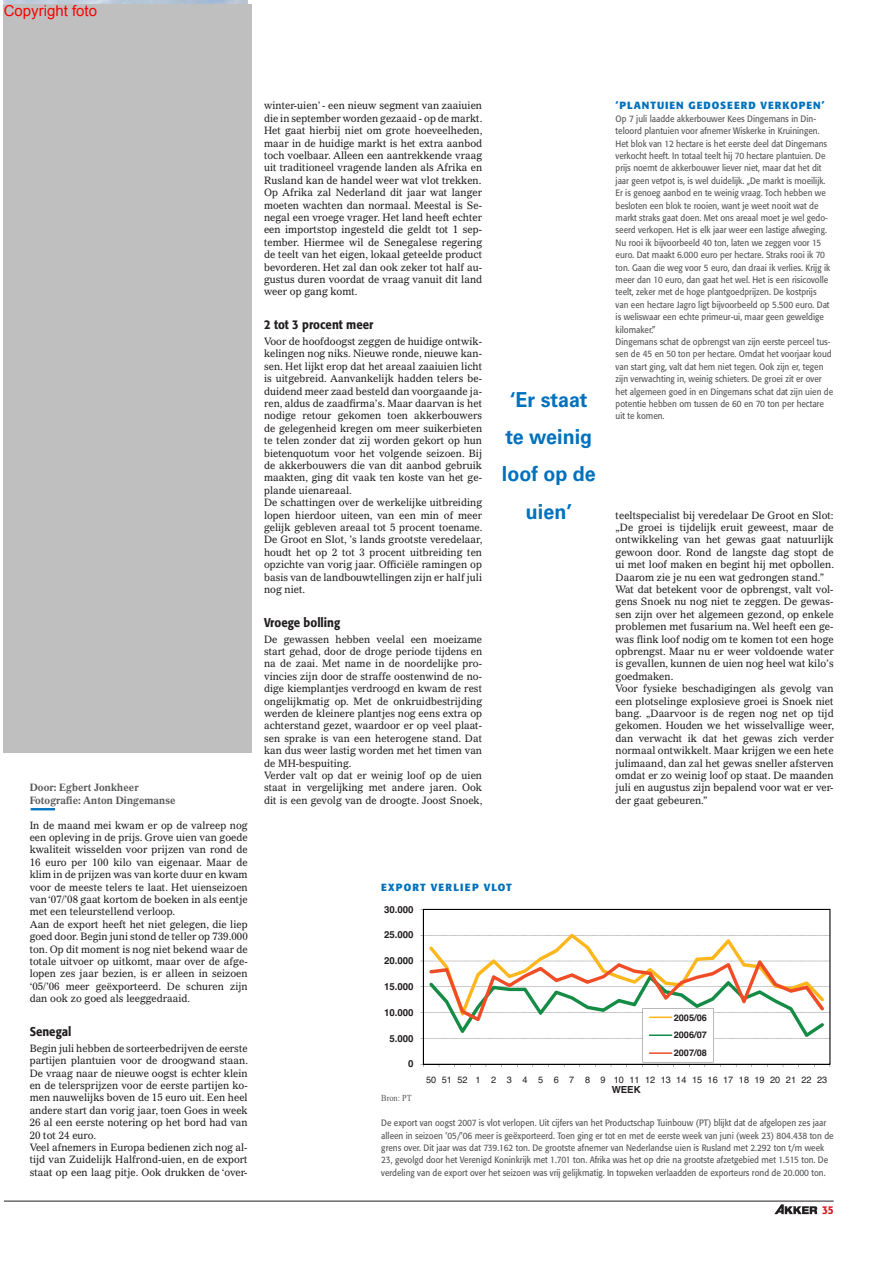
<style>
.page{position:relative;width:893px;height:1263px;background:#fff}
.page>*{position:absolute;margin:0;border:0;box-sizing:border-box;transform-origin:0 0}
.t1{font:700 20.7px/37.2px "Univers LT Std";color:#0071bc;text-align:center;scale:.95 1}
.t2{font:15px "Arial";color:#f00}
.t3{font:500 12.6px "Formata";color:#231f20;scale:.9 1}
.t4{font:500 11.25px "Formata";color:#d71920;scale:.9 1}
.t5{font:10.35px/12.5px "Gazette LT Std";color:#231f20;scale:.95 1}
.t6{font:700 10.35px/12.5px "Gazette LT Std";color:#58595b;scale:.95 1}
.t7{font:700 10.35px "Formata";letter-spacing:.095em;color:#0071bc}
.t8{font:700 9.75px "Helvetica";letter-spacing:-.005em;color:#231f20}
.t9{font:9.15px/12.5px "Formata";color:#58595b;scale:.9 1}
.t10{font:9.15px "Helvetica";letter-spacing:-.005em;color:#231f20}
.t11{font:700 9.15px/17.9px "Helvetica";letter-spacing:-.005em;color:#231f20;text-align:justify}
.t12{font:9.15px "Times New Roman";color:#58595b;scale:.9 1}
</style>
<div class="page">
<hr style="left:31px;top:808px;width:24px;height:2px;background:#0071bc">
<hr style="left:4px;top:1201px;width:830px;height:1px;background:#231f20">
<svg style="left:774px;top:1204px;width:43px;height:10px"></svg>
<svg style="left:424px;top:909px;width:406px;height:155px"></svg>
<hr style="left:423px;top:909px;width:1px;height:155px;background:#000">
<hr style="left:423px;top:1064px;width:407px;height:1px;background:#000">
<svg style="left:420px;top:934px;width:404px;height:133px"></svg>
<hr style="left:649px;top:1034px;width:23px;height:2px;background:#148c45">
<hr style="left:649px;top:1052px;width:23px;height:2px;background:#f04d27">
<div style="left:4px;top:4px;width:248px;height:748px;background:#bfbfbf"></div>
<h2 class="t2" style="left:4px;top:1px;width:95px">Copyright foto</h2>
<p class="t6" style="left:30px;top:782px;width:155px">Door: Egbert Jonkheer<br>Fotografie: Anton Dingemanse</p>
<p class="t5" style="left:30px;top:820px;width:231px">In de maand mei kwam er op de valreep nog een opleving in de prijs. Grove uien van goede kwaliteit wisselden voor prijzen van rond de 16 euro per 100 kilo van eigenaar. Maar de klim in de prijzen was van korte duur en kwam voor de meeste telers te laat. Het uienseizoen van ‘07/’08 gaat kortom de boeken in als eentje met een teleurstellend verloop.<br>Aan de export heeft het niet gelegen, die liep goed door. Begin juni stond de teller op 739.000 ton. Op dit moment is nog niet bekend waar de totale uitvoer op uitkomt, maar over de afge&shy;lopen zes jaar bezien, is er alleen in seizoen ‘05/’06 meer geëxporteerd. De schuren zijn dan ook zo goed als leeggedraaid.</p>
<p class="t3" style="left:30px;top:1026px;width:48px">Senegal</p>
<p class="t5" style="left:30px;top:1043px;width:231px">Begin juli hebben de sorteerbedrijven de eerste partijen plantuien voor de droogwand staan.<br>De vraag naar de nieuwe oogst is echter klein en de telersprijzen voor de eerste partijen ko&shy;men nauwelijks boven de 15 euro uit. Een heel andere start dan vorig jaar, toen Goes in week 26 al een eerste notering op het bord had van 20 tot 24 euro.<br>Veel afnemers in Europa bedienen zich nog al&shy;tijd van Zuidelijk Halfrond-uien, en de export staat op een laag pitje. Ook drukken de ‘over-</p>
<p class="t5" style="left:264px;top:100px;width:231px;text-align:justify">winter-uien’ - een nieuw segment van zaaiuien die in september worden gezaaid - op de markt.<br>Het gaat hierbij niet om grote hoeveelheden, maar in de huidige markt is het extra aanbod toch voelbaar. Alleen een aantrekkende vraag uit traditioneel vragende landen als Afrika en Rusland kan de handel weer wat vlot trekken.<br>Op Afrika zal Nederland dit jaar wat langer moeten wachten dan normaal. Meestal is Se&shy;negal een vroege vrager. Het land heeft echter een importstop ingesteld die geldt tot 1 sep&shy;tember. Hiermee wil de Senegalese regering de teelt van het eigen, lokaal geteelde product bevorderen. Het zal dan ook zeker tot half au&shy;gustus duren voordat de vraag vanuit dit land weer op gang komt.</p>
<p class="t3" style="left:264px;top:319px;width:123px">2 tot 3 procent meer</p>
<p class="t5" style="left:264px;top:336px;width:231px">Voor de hoofdoogst zeggen de huidige ontwik&shy;kelingen nog niks. Nieuwe ronde, nieuwe kan&shy;sen. Het lijkt erop dat het areaal zaaiuien licht is uitgebreid. Aanvankelijk hadden telers be&shy;duidend meer zaad besteld dan voorgaande ja&shy;ren, aldus de zaadfirma’s. Maar daarvan is het nodige retour gekomen toen akkerbouwers de gelegenheid kregen om meer suikerbieten te telen zonder dat zij worden gekort op hun bietenquotum voor het volgende seizoen. Bij de akkerbouwers die van dit aanbod gebruik maakten, ging dit vaak ten koste van het ge&shy;plande uienareaal.<br>De schattingen over de werkelijke uitbreiding lopen hierdoor uiteen, van een min of meer gelijk gebleven areaal tot 5 procent toename.<br>De Groot en Slot, ’s lands grootste veredelaar, houdt het op 2 tot 3 procent uitbreiding ten opzichte van vorig jaar. Officiële ramingen op basis van de landbouwtellingen zijn er half juli nog niet.</p>
<p class="t3" style="left:264px;top:617px;width:86px">Vroege bolling</p>
<p class="t5" style="left:264px;top:634px;width:231px">De gewassen hebben veelal een moeizame start gehad, door de droge periode tijdens en na de zaai. Met name in de noordelijke pro&shy;vincies zijn door de straffe oostenwind de no&shy;dige kiemplantjes verdroogd en kwam de rest ongelijkmatig op. Met de onkruidbestrijding werden de kleinere plantjes nog eens extra op achterstand gezet, waardoor er op veel plaat&shy;sen sprake is van een heterogene stand. Dat kan dus weer lastig worden met het timen van de MH-bespuiting.<br>Verder valt op dat er weinig loof op de uien staat in vergelijking met andere jaren. Ook dit is een gevolg van de droogte. Joost Snoek,</p>
<h1 class="t1" style="left:502px;top:382px;width:100px">‘Er staat te weinig loof op de uien’</h1>
<p class="t7" style="left:616px;top:101px;width:211px">‘PLANTUIEN GEDOSEERD VERKOPEN’</p>
<p class="t9" style="left:616px;top:113px;width:243px">Op 7 juli laadde akkerbouwer Kees Dingemans in Din&shy;teloord plantuien voor afnemer Wiskerke in Kruiningen.<br>Het blok van 12 hectare is het eerste deel dat Dingemans verkocht heeft. In totaal teelt hij 70 hectare plantuien. De prijs noemt de akkerbouwer liever niet, maar dat het dit jaar geen vetpot is, is wel duidelijk. „De markt is moeilijk.<br>Er is genoeg aanbod en te weinig vraag. Toch hebben we besloten een blok te rooien, want je weet nooit wat de markt straks gaat doen. Met ons areaal moet je wel gedo&shy;seerd verkopen. Het is elk jaar weer een lastige afweging.<br>Nu rooi ik bijvoorbeeld 40 ton, laten we zeggen voor 15 euro. Dat maakt 6.000 euro per hectare. Straks rooi ik 70 ton. Gaan die weg voor 5 euro, dan draai ik verlies. Krijg ik meer dan 10 euro, dan gaat het wel. Het is een risicovolle teelt, zeker met de hoge plantgoedprijzen. De kostprijs<br>van een hectare Jagro ligt bijvoorbeeld op 5.500 euro. Dat is weliswaar een echte primeur-ui, maar geen geweldige kilomaker.”<br>Dingemans schat de opbrengst van zijn eerste perceel tus&shy;sen de 45 en 50 ton per hectare. Omdat het voorjaar koud van start ging, valt dat hem niet tegen. Ook zijn er, tegen zijn verwachting in, weinig schieters. De groei zit er over het algemeen goed in en Dingemans schat dat zijn uien de potentie hebben om tussen de 60 en 70 ton per hectare uit te komen.</p>
<p class="t5" style="left:616px;top:510px;width:231px">teeltspecialist bij veredelaar De Groot en Slot: „De groei is tijdelijk eruit geweest, maar de ontwikkeling van het gewas gaat natuurlijk gewoon door. Rond de langste dag stopt de ui met loof maken en begint hij met opbollen.<br>Daarom zie je nu een wat gedrongen stand.” Wat dat betekent voor de opbrengst, valt vol&shy;gens Snoek nu nog niet te zeggen. De gewas&shy;sen zijn over het algemeen gezond, op enkele problemen met fusarium na. Wel heeft een ge&shy;was flink loof nodig om te komen tot een hoge opbrengst. Maar nu er weer voldoende water is gevallen, kunnen de uien nog heel wat kilo’s goedmaken.<br>Voor fysieke beschadigingen als gevolg van een plotselinge explosieve groei is Snoek niet bang. „Daarvoor is de regen nog net op tijd gekomen. Houden we het wisselvallige weer, dan verwacht ik dat het gewas zich verder normaal ontwikkelt. Maar krijgen we een hete julimaand, dan zal het gewas sneller afsterven omdat er zo weinig loof op staat. De maanden juli en augustus zijn bepalend voor wat er ver&shy;der gaat gebeuren.”</p>
<p class="t7" style="left:381px;top:882px;width:132px">EXPORT VERLIEP VLOT</p>
<p class="t8" style="left:384px;top:906px;width:31px">30.000</p>
<p class="t8" style="left:384px;top:931px;width:31px">25.000</p>
<p class="t8" style="left:384px;top:957px;width:31px">20.000</p>
<p class="t8" style="left:384px;top:983px;width:31px">15.000</p>
<p class="t8" style="left:384px;top:1009px;width:31px">10.000</p>
<p class="t8" style="left:389px;top:1035px;width:26px">5.000</p>
<p class="t8" style="left:408px;top:1060px;width:7px">0</p>
<p class="t11" style="left:674px;top:1009px;width:35px">2005/06<br>2006/07<br>2007/08</p>
<p class="t12" style="left:381px;top:1095px;width:35px">Bron: PT</p>
<p class="t10" style="left:426px;top:1076px;width:403px">505152 1 2 3 4 5 6 7 8 9 1011121314151617181920212223</p>
<p class="t8" style="left:612px;top:1086px;width:31px">WEEK</p>
<p class="t9" style="left:381px;top:1117px;width:504px">De export van oogst 2007 is vlot verlopen. Uit cijfers van het Productschap Tuinbouw (PT) blijkt dat de afgelopen zes jaar alleen in seizoen ’05/’06 meer is geëxporteerd. Toen ging er tot en met de eerste week van juni (week 23) 804.438 ton de grens over. Dit jaar was dat 739.162 ton. De grootste afnemer van Nederlandse uien is Rusland met 2.292 ton t/m week 23, gevolgd door het Verenigd Koninkrijk met 1.701 ton. Afrika was het op drie na grootste afzetgebied met 1.515 ton. De verdeling van de export over het seizoen was vrij gelijkmatig. In topweken verlaadden de exporteurs rond de 20.000 ton.</p>
<p class="t4" style="left:822px;top:1205px;width:14px">35</p>
</div>
